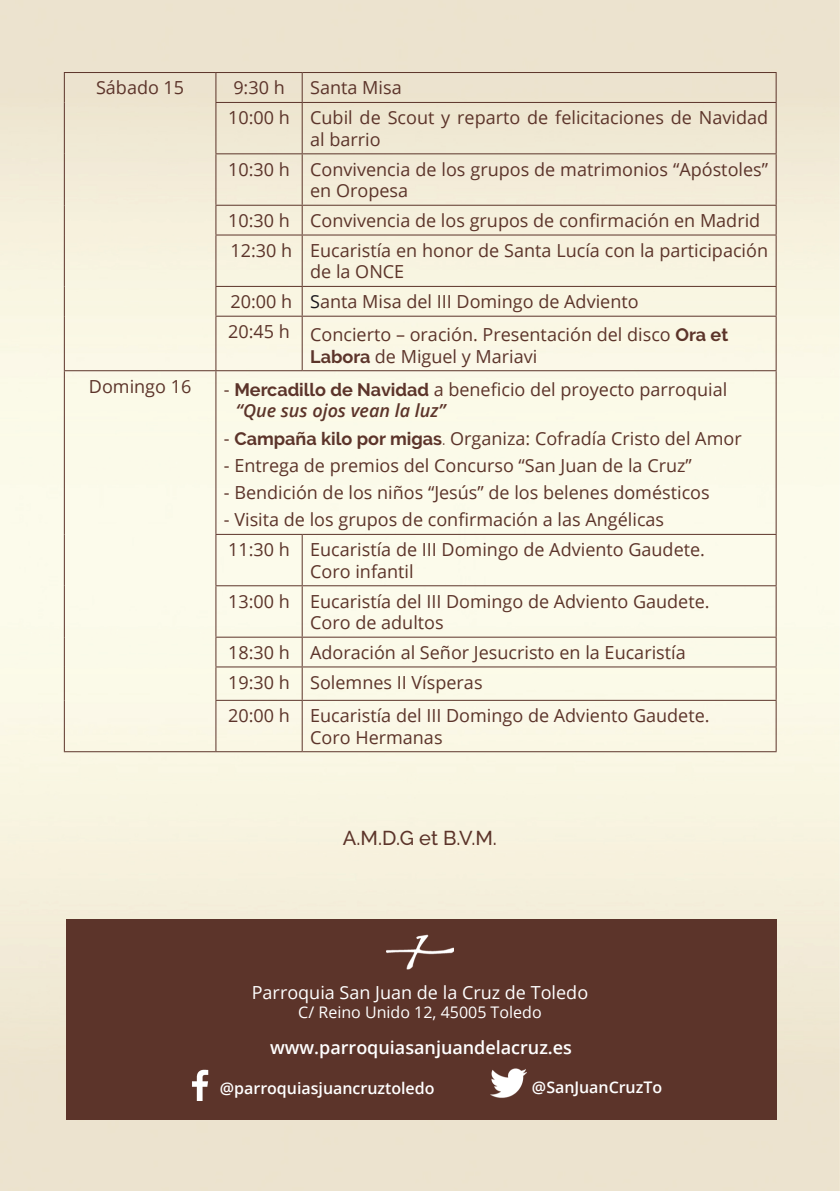
<style>
.page{position:relative;width:840px;height:1191px;background:#fff}
.page>*{position:absolute;margin:0;border:0;box-sizing:border-box;transform-origin:0 0}
.t1{font:500 20px "Raleway";color:#5c342a}
.t2{font:18px/21.6px "Open Sans";color:#5c342a}
.t3{font:18px "Open Sans";color:#fff}
.t4{font:600 18px "Open Sans";color:#fff}
.t5{font:600 16px "Open Sans";color:#fff}
.t6{font:16px "Open Sans";color:#fff}
.s1{color:#1a171c}
.s2{font-family:"Raleway";font-weight:700}
.s3{font-weight:600;font-style:italic}
.s4{font-family:"Raleway"}
</style>
<div class="page">
<img style="left:0;top:0;width:839px;height:1191px">
<div style="left:66px;top:919px;width:709px;height:200px;background:#5c342a"></div>
<hr style="left:64px;top:72px;width:152px;height:1px;background:#5c342a">
<svg style="left:64px;top:73px;width:1px;height:29px"></svg>
<hr style="left:216px;top:72px;width:86px;height:1px;background:#5c342a">
<svg style="left:215px;top:73px;width:1px;height:29px"></svg>
<hr style="left:302px;top:72px;width:474px;height:1px;background:#5c342a">
<svg style="left:301px;top:73px;width:1px;height:29px"></svg>
<svg style="left:775px;top:73px;width:1px;height:29px"></svg>
<hr style="left:64px;top:102px;width:1px;height:52px;background:#5c342a">
<hr style="left:215px;top:102px;width:87px;height:1px;background:#5c342a">
<hr style="left:215px;top:103px;width:1px;height:50px;background:#5c342a">
<hr style="left:302px;top:102px;width:474px;height:1px;background:#5c342a">
<hr style="left:301px;top:103px;width:1px;height:50px;background:#5c342a">
<hr style="left:775px;top:103px;width:1px;height:50px;background:#5c342a">
<hr style="left:64px;top:154px;width:1px;height:51px;background:#5c342a">
<hr style="left:215px;top:153px;width:87px;height:1px;background:#5c342a">
<hr style="left:215px;top:154px;width:1px;height:51px;background:#5c342a">
<hr style="left:302px;top:153px;width:474px;height:1px;background:#5c342a">
<hr style="left:301px;top:154px;width:1px;height:51px;background:#5c342a">
<hr style="left:775px;top:154px;width:1px;height:51px;background:#5c342a">
<hr style="left:64px;top:205px;width:1px;height:30px;background:#5c342a">
<hr style="left:215px;top:205px;width:87px;height:1px;background:#5c342a">
<svg style="left:215px;top:206px;width:1px;height:28px"></svg>
<hr style="left:302px;top:205px;width:474px;height:1px;background:#5c342a">
<svg style="left:301px;top:206px;width:1px;height:28px"></svg>
<svg style="left:775px;top:206px;width:1px;height:28px"></svg>
<hr style="left:64px;top:235px;width:1px;height:51px;background:#5c342a">
<hr style="left:215px;top:234px;width:87px;height:1px;background:#5c342a">
<hr style="left:215px;top:235px;width:1px;height:51px;background:#5c342a">
<hr style="left:302px;top:234px;width:474px;height:1px;background:#5c342a">
<hr style="left:301px;top:235px;width:1px;height:51px;background:#5c342a">
<hr style="left:775px;top:235px;width:1px;height:51px;background:#5c342a">
<hr style="left:64px;top:286px;width:1px;height:30px;background:#5c342a">
<hr style="left:215px;top:286px;width:87px;height:1px;background:#5c342a">
<svg style="left:215px;top:287px;width:1px;height:29px"></svg>
<hr style="left:302px;top:286px;width:474px;height:1px;background:#5c342a">
<svg style="left:301px;top:287px;width:1px;height:29px"></svg>
<svg style="left:775px;top:287px;width:1px;height:29px"></svg>
<hr style="left:64px;top:316px;width:1px;height:54px;background:#5c342a">
<hr style="left:215px;top:316px;width:87px;height:1px;background:#5c342a">
<hr style="left:215px;top:317px;width:1px;height:53px;background:#5c342a">
<hr style="left:302px;top:316px;width:474px;height:1px;background:#5c342a">
<hr style="left:301px;top:317px;width:1px;height:53px;background:#5c342a">
<hr style="left:775px;top:317px;width:1px;height:53px;background:#5c342a">
<hr style="left:64px;top:370px;width:152px;height:1px;background:#5c342a">
<hr style="left:64px;top:371px;width:1px;height:163px;background:#5c342a">
<hr style="left:216px;top:370px;width:86px;height:1px;background:#5c342a">
<hr style="left:215px;top:371px;width:1px;height:163px;background:#5c342a">
<hr style="left:302px;top:370px;width:474px;height:1px;background:#5c342a">
<hr style="left:775px;top:371px;width:1px;height:163px;background:#5c342a">
<hr style="left:64px;top:534px;width:1px;height:52px;background:#5c342a">
<hr style="left:215px;top:534px;width:87px;height:1px;background:#5c342a">
<hr style="left:215px;top:535px;width:1px;height:50px;background:#5c342a">
<hr style="left:302px;top:534px;width:474px;height:1px;background:#5c342a">
<hr style="left:301px;top:535px;width:1px;height:50px;background:#5c342a">
<hr style="left:775px;top:535px;width:1px;height:50px;background:#5c342a">
<hr style="left:64px;top:586px;width:1px;height:51px;background:#5c342a">
<hr style="left:215px;top:585px;width:87px;height:1px;background:#5c342a">
<hr style="left:215px;top:586px;width:1px;height:50px;background:#5c342a">
<hr style="left:302px;top:585px;width:474px;height:1px;background:#5c342a">
<hr style="left:301px;top:586px;width:1px;height:50px;background:#5c342a">
<hr style="left:775px;top:586px;width:1px;height:50px;background:#5c342a">
<hr style="left:64px;top:637px;width:1px;height:30px;background:#5c342a">
<hr style="left:215px;top:636px;width:87px;height:1px;background:#5c342a">
<svg style="left:215px;top:637px;width:1px;height:29px"></svg>
<hr style="left:302px;top:636px;width:474px;height:1px;background:#5c342a">
<svg style="left:301px;top:637px;width:1px;height:29px"></svg>
<svg style="left:775px;top:637px;width:1px;height:29px"></svg>
<hr style="left:64px;top:667px;width:1px;height:33px;background:#5c342a">
<hr style="left:215px;top:666px;width:87px;height:1px;background:#5c342a">
<hr style="left:215px;top:667px;width:1px;height:33px;background:#5c342a">
<hr style="left:302px;top:666px;width:474px;height:1px;background:#5c342a">
<hr style="left:301px;top:667px;width:1px;height:33px;background:#5c342a">
<hr style="left:775px;top:667px;width:1px;height:33px;background:#5c342a">
<hr style="left:64px;top:700px;width:1px;height:51px;background:#5c342a">
<hr style="left:215px;top:700px;width:87px;height:1px;background:#5c342a">
<hr style="left:215px;top:701px;width:1px;height:50px;background:#5c342a">
<hr style="left:302px;top:700px;width:474px;height:1px;background:#5c342a">
<hr style="left:301px;top:701px;width:1px;height:50px;background:#5c342a">
<hr style="left:775px;top:701px;width:1px;height:50px;background:#5c342a">
<hr style="left:64px;top:751px;width:152px;height:1px;background:#5c342a">
<hr style="left:216px;top:751px;width:86px;height:1px;background:#5c342a">
<hr style="left:302px;top:751px;width:474px;height:1px;background:#5c342a">
<img style="left:192px;top:1069px;width:17px;height:31px">
<img style="left:490px;top:1068px;width:36px;height:30px">
<img style="left:386px;top:934px;width:67px;height:36px">
<p class="t2" style="left:96px;top:76px;width:90px">Sábado 15</p>
<p class="t2" style="left:233px;top:76px;width:53px">9:30 h</p>
<p class="t2" style="left:310px;top:76px;width:93px">Santa Misa</p>
<p class="t2" style="left:228px;top:106px;width:63px">10:00 h</p>
<p class="t2" style="left:310px;top:106px;width:459px">Cubil de Scout y reparto de felicitaciones de Navidad al barrio</p>
<p class="t2" style="left:228px;top:158px;width:63px">10:30 h</p>
<p class="t2" style="left:310px;top:158px;width:459px">Convivencia de los grupos de matrimonios “Apóstoles” en Oropesa</p>
<p class="t2" style="left:228px;top:209px;width:63px">10:30 h</p>
<p class="t2" style="left:310px;top:209px;width:451px">Convivencia de los grupos de confirmación en Madrid</p>
<p class="t2" style="left:230px;top:239px;width:63px">12:30 h</p>
<p class="t2" style="left:310px;top:239px;width:459px">Eucaristía en honor de Santa Lucía con la participación de la ONCE</p>
<p class="t2" style="left:230px;top:290px;width:63px">20:00 h</p>
<p class="t2" style="left:310px;top:290px;width:330px"><span class="s1">S</span>anta Misa del III Domingo de Adviento</p>
<p class="t2" style="left:228px;top:320px;width:63px">20:45 h</p>
<p class="t2" style="left:310px;top:323px;width:419px">Concierto – oración. Presentación del disco <span class="s2">Ora et<br>Labora</span> de Miguel y Mariavi</p>
<p class="t2" style="left:89px;top:375px;width:104px">Domingo 16</p>
<p class="t2" style="left:236px;top:378px;width:492px;text-indent:-12px">- <span class="s2">Mercadillo de Navidad</span> a beneficio del proyecto parroquial <span class="s3">“Que sus ojos vean la luz”</span></p>
<p class="t2" style="left:224px;top:427px;width:519px">- <span class="s2">Campaña kilo por migas</span><span class="s4">.</span> Organiza: Cofradía Cristo del Amor</p>
<p class="t2" style="left:224px;top:454px;width:469px">- Entrega de premios del Concurso “San Juan de la Cruz”</p>
<p class="t2" style="left:224px;top:481px;width:487px">- Bendición de los niños “Jesús” de los belenes domésticos</p>
<p class="t2" style="left:224px;top:508px;width:441px">- Visita de los grupos de confirmación a las Angélicas</p>
<p class="t2" style="left:228px;top:538px;width:63px">11:30 h</p>
<p class="t2" style="left:310px;top:538px;width:396px">Eucaristía de III Domingo de Adviento Gaudete.</p>
<p class="t2" style="left:310px;top:560px;width:105px">Coro infantil</p>
<p class="t2" style="left:228px;top:590px;width:63px">13:00 h</p>
<p class="t2" style="left:310px;top:590px;width:400px">Eucaristía del III Domingo de Adviento Gaudete.</p>
<p class="t2" style="left:310px;top:611px;width:135px">Coro de adultos</p>
<p class="t2" style="left:228px;top:641px;width:63px">18:30 h</p>
<p class="t2" style="left:310px;top:641px;width:377px">Adoración al Señor Jesucristo en la Eucaristía</p>
<p class="t2" style="left:228px;top:671px;width:63px">19:30 h</p>
<p class="t2" style="left:310px;top:671px;width:174px">Solemnes II Vísperas</p>
<p class="t2" style="left:228px;top:704px;width:63px">20:00 h</p>
<p class="t2" style="left:310px;top:704px;width:400px">Eucaristía del III Domingo de Adviento Gaudete.</p>
<p class="t2" style="left:310px;top:726px;width:134px">Coro Hermanas</p>
<p class="t1" style="left:343px;top:826px;width:155px">A.M.D.G et B.V.M.</p>
<p class="t3" style="left:252px;top:980px;width:338px">Parroquia San Juan de la Cruz de Toledo</p>
<p class="t6" style="left:298px;top:1001px;width:245px">C/ Reino Unido 12, 45005 Toledo</p>
<p class="t4" style="left:270px;top:1035px;width:303px">www.parroquiasanjuandelacruz.es</p>
<p class="t5" style="left:220px;top:1076px;width:216px">@parroquiasjuancruztoledo</p>
<p class="t5" style="left:531px;top:1075px;width:132px">@SanJuanCruzTo</p>
</div>
